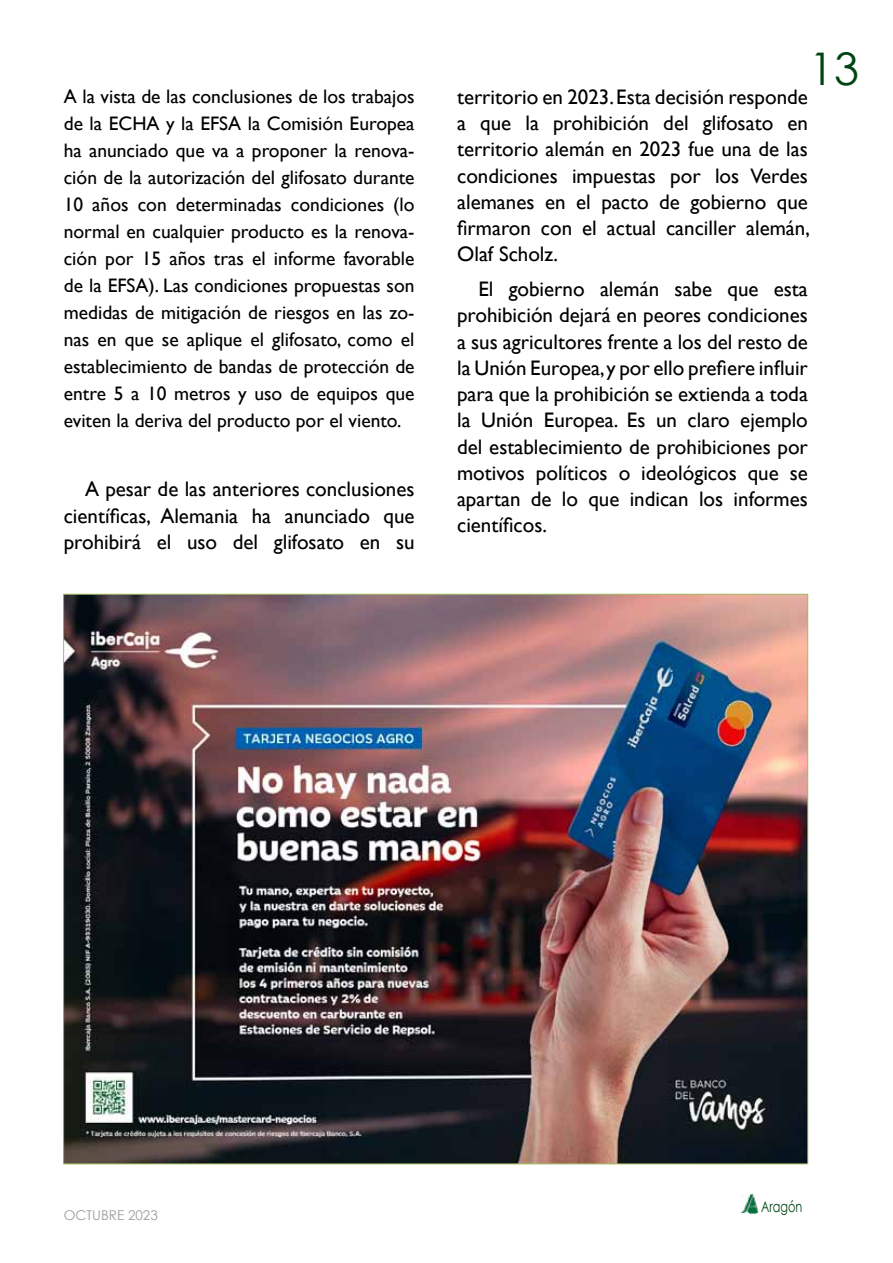
<style>
.page{position:relative;width:893px;height:1263px;background:#fff}
.page>*{position:absolute;margin:0;border:0;box-sizing:border-box;transform-origin:0 0}
.t1{font:45px "Century Gothic";color:#004413}
.t2{font:21px/26.2px "Gill Sans";color:#000;text-align:justify}
.t3{font:19.5px/27px "Gill Sans";color:#000;text-align:justify}
.t4{font:15px "Century Gothic";color:#004413;scale:.75 1}
.t5{font:13.5px "Century Gothic";color:#9c9e9f}
</style>
<div class="page">
<img style="left:742px;top:1194px;width:17px;height:19px">
<img style="left:65px;top:596px;width:741px;height:566px">
<p class="t3" style="left:64px;top:83px;width:352px">A la vista de las conclusiones de los trabajos de la ECHA y la EFSA la Comisión Europea ha anunciado que va a proponer la renova&shy;ción de la autorización del glifosato durante 10 años con determinadas condiciones (lo normal en cualquier producto es la renova&shy;ción por 15 años tras el informe favorable de la EFSA). Las condiciones propuestas son medidas de mitigación de riesgos en las zo&shy;nas en que se aplique el glifosato, como el establecimiento de bandas de protección de entre 5 a 10 metros y uso de equipos que eviten la deriva del producto por el viento.</p>
<p class="t2" style="left:64px;top:476px;width:352px;text-indent:21px">A pesar de las anteriores conclusiones científicas, Alemania ha anunciado que prohibirá el uso del glifosato en su</p>
<h1 class="t1" style="left:809px;top:37px;width:51px">13</h1>
<p class="t2" style="left:457px;top:84px;width:354px">territorio en 2023. Esta decisión responde a que la prohibición del glifosato en territorio alemán en 2023 fue una de las condiciones impuestas por los Verdes alemanes en el pacto de gobierno que firmaron con el actual canciller alemán, Olaf Scholz.</p>
<p class="t2" style="left:457px;top:276px;width:352px;text-indent:21px">El gobierno alemán sabe que esta prohibición dejará en peores condiciones a sus agricultores frente a los del resto de la Unión Europea, y por ello prefiere influir para que la prohibición se extienda a toda la Unión Europea. Es un claro ejemplo del establecimiento de prohibiciones por motivos políticos o ideológicos que se apartan de lo que indican los informes científicos.</p>
<p class="t5" style="left:64px;top:1206px;width:96px">OCTUBRE 2023</p>
<p class="t4" style="left:761px;top:1196px;width:56px">Aragón</p>
</div>
